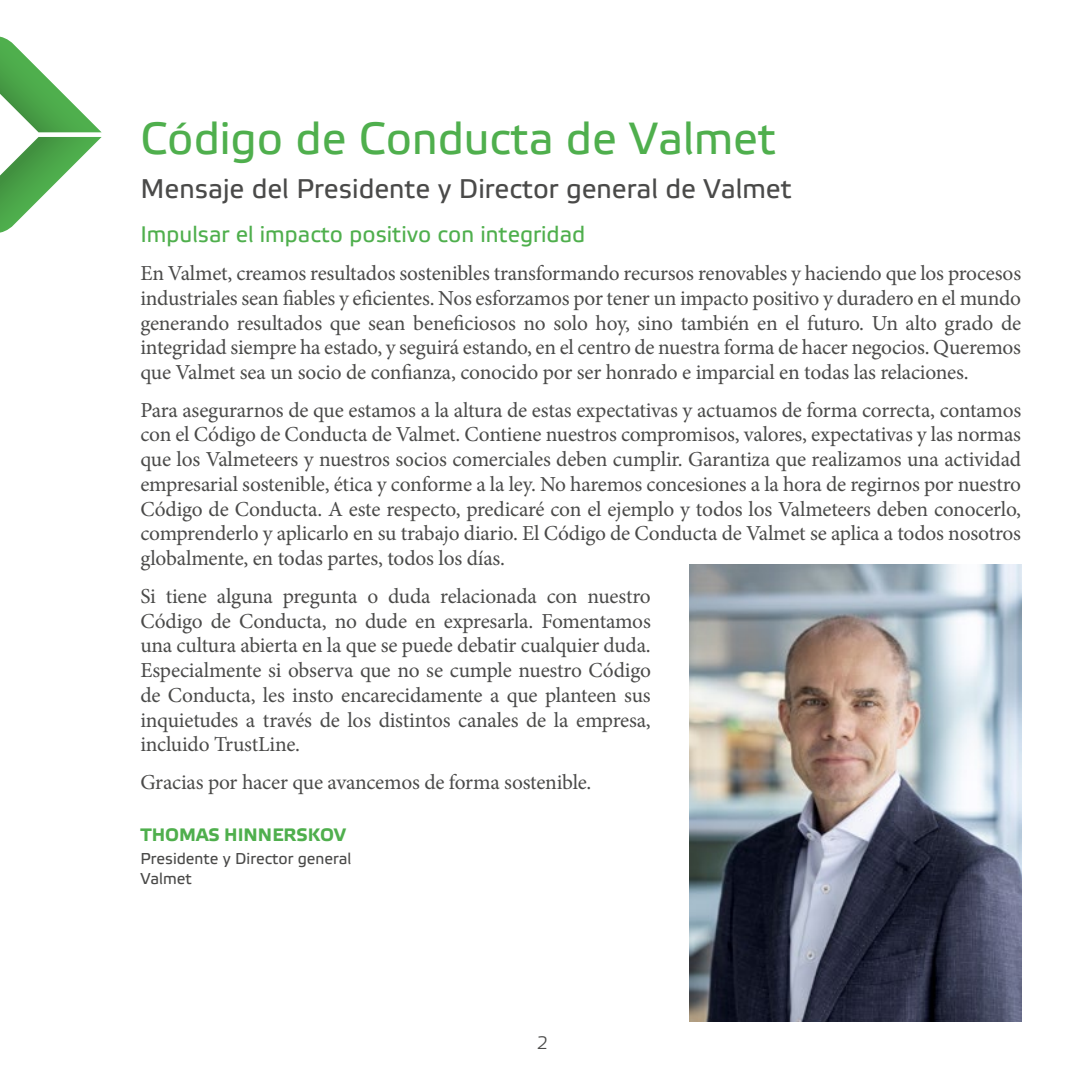
<style>
.page{position:relative;width:1085px;height:1085px;background:#fff}
.page>*{position:absolute;margin:0;border:0;box-sizing:border-box;transform-origin:0 0}
.t1{font:45px "Etelka Text";color:#4faf4d}
.t2{font:27px "Etelka Text";color:#4a4a49}
.t3{font:22.5px "Etelka Text";color:#4faf4d}
.t4{font:21.38px/24.8px "Minion Pro";letter-spacing:-.01em;color:#4a4a49;text-align:justify}
.t5{font:700 18px "Etelka Text";color:#4faf4d}
.t6{font:300 18px "Etelka";color:#4a4a49}
.t7{font:15.75px/20.2px "Etelka Text";color:#4a4a49}
</style>
<div class="page">
<svg style="left:0;top:37px;width:102px;height:195px"></svg>
<img style="left:689px;top:564px;width:331px;height:456px">
<h1 class="t1" style="left:140px;top:110px;width:637px">Código de Conducta de Valmet</h1>
<p class="t2" style="left:140px;top:172px;width:652px">Mensaje del Presidente y Director general de Valmet</p>
<p class="t3" style="left:140px;top:221px;width:446px">Impulsar el impacto positivo con integridad</p>
<p class="t4" style="left:140px;top:261px;width:882px">En Valmet, creamos resultados sostenibles transformando recursos renovables y haciendo que los procesos industriales sean fiables y eficientes. Nos esforzamos por tener un impacto positivo y duradero en el mundo generando resultados que sean beneficiosos no solo hoy, sino también en el futuro. Un alto grado de integridad siempre ha estado, y seguirá estando, en el centro de nuestra forma de hacer negocios. Queremos que Valmet sea un socio de confianza, conocido por ser honrado e imparcial en todas las relaciones.</p>
<p class="t4" style="left:140px;top:397px;width:882px">Para asegurarnos de que estamos a la altura de estas expectativas y actuamos de forma correcta, contamos con el Código de Conducta de Valmet. Contiene nuestros compromisos, valores, expectativas y las normas que los Valmeteers y nuestros socios comerciales deben cumplir. Garantiza que realizamos una actividad empresarial sostenible, ética y conforme a la ley. No haremos concesiones a la hora de regirnos por nuestro Código de Conducta. A este respecto, predicaré con el ejemplo y todos los Valmeteers deben conocerlo, comprenderlo y aplicarlo en su trabajo diario. El Código de Conducta de Valmet se aplica a todos nosotros globalmente, en todas partes, todos los días.</p>
<p class="t4" style="left:140px;top:583px;width:512px">Si tiene alguna pregunta o duda relacionada con nuestro Código de Conducta, no dude en expresarla. Fomentamos una cultura abierta en la que se puede debatir cualquier duda.<br>Especialmente si observa que no se cumple nuestro Código de Conducta, les insto encarecidamente a que planteen sus inquietudes a través de los distintos canales de la empresa, incluido TrustLine.</p>
<p class="t4" style="left:140px;top:769px;width:452px">Gracias por hacer que avancemos de forma sostenible.</p>
<p class="t5" style="left:140px;top:823px;width:207px">THOMAS HINNERSKOV</p>
<p class="t7" style="left:140px;top:848px;width:212px">Presidente y Director general<br>Valmet</p>
<p class="t6" style="left:537px;top:1031px;width:13px">2</p>
</div>
